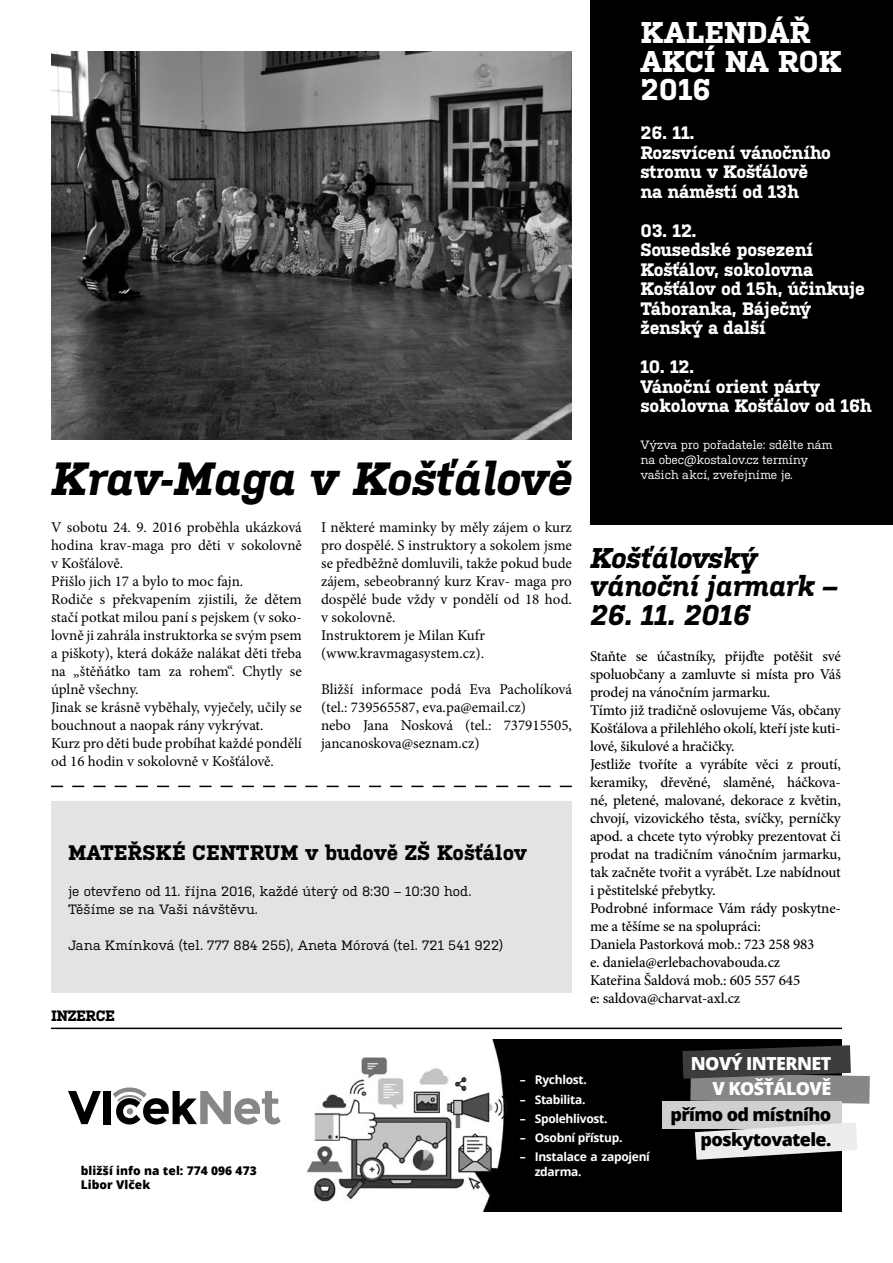
<style>
.page{position:relative;width:893px;height:1263px;background:#fff}
.page>*{position:absolute;margin:0;border:0;box-sizing:border-box;transform-origin:0 0}
.t1{font:italic 700 46.5px "Kulturista";letter-spacing:-.015em;color:#000}
.t2{font:700 30px/28.5px "Kulturista";color:#fff}
.t3{font:italic 700 28.5px/28.5px "Kulturista";letter-spacing:-.01em;color:#000}
.t4{font:700 21px "Kulturista";letter-spacing:.005em;color:#000}
.t5{font:700 18px/19.5px "Kulturista";letter-spacing:-.01em;color:#fff}
.t6{font:800 18px/25.5px "Open Sans";letter-spacing:-.035em;color:#000;text-align:right}
.t7{font:800 18px/25.5px "Open Sans";letter-spacing:-.035em;color:#fff;text-align:right}
.t8{font:15px/18px "Minion Pro";color:#000}
.t9{font:500 15px/18px "Minion Pro";letter-spacing:-.01em;color:#000}
.t10{font:700 15px "Kulturista";letter-spacing:-.025em;color:#000}
.t11{font:13.5px/18px "Kulturista";letter-spacing:.005em;color:#000}
.t12{font:12px/15px "Kulturista";letter-spacing:-.01em;color:#fff}
.t13{font:700 12px "Open Sans";letter-spacing:-.025em;color:#fff}
.t14{font:800 12px "Open Sans";letter-spacing:.005em;color:#000}
</style>
<div class="page">
<div style="left:590px;top:0;width:303px;height:524px;background:#000"></div>
<div style="left:51px;top:801px;width:521px;height:192px;background:#e3e3e3"></div>
<svg style="left:51px;top:786px;width:521px;height:1px"></svg>
<img style="left:51px;top:51px;width:521px;height:389px">
<hr style="left:51px;top:1027px;width:791px;height:2px;background:#000">
<img style="left:68px;top:1040px;width:774px;height:172px">
<svg style="left:68px;top:1091px;width:33px;height:33px"></svg>
<div style="left:103px;top:1091px;width:7px;height:33px;background:#000"></div>
<svg style="left:113px;top:1087px;width:168px;height:37px"></svg>
<div style="left:662px;top:1101px;width:180px;height:28px;background:#d0d0d0"></div>
<svg style="left:695px;top:1122px;width:162px;height:38px"></svg>
<svg style="left:682px;top:1045px;width:188px;height:59px;background:#676767"></svg>
<h1 class="t1" style="left:51px;top:444px;width:523px">Krav-Maga v Košťálově</h1>
<p class="t8" style="left:51px;top:518px;width:252px">V sobotu 24. 9. 2016 proběhla ukázková hodina krav-maga pro děti v sokolovně v Košťálově.<br>Přišlo jich 17 a bylo to moc fajn.<br>Rodiče s překvapením zjistili, že dětem stačí potkat milou paní s pejskem (v soko&shy;lovně ji zahrála instruktorka se svým psem a piškoty), která dokáže nalákat děti třeba na „štěňátko tam za rohem“. Chytly se úplně všechny.<br>Jinak se krásně vyběhaly, vyječely, učily se bouchnout a naopak rány vykrývat.<br>Kurz pro děti bude probíhat každé pondělí od 16 hodin v sokolovně v Košťálově.</p>
<p class="t8" style="left:321px;top:518px;width:252px">I některé maminky by měly zájem o kurz pro dospělé. S instruktory a sokolem jsme se předběžně domluvili, takže pokud bude zájem, sebeobranný kurz Krav- maga pro dospělé bude vždy v pondělí od 18 hod. v sokolovně.<br>Instruktorem je Milan Kufr (www.kravmagasystem.cz).</p>
<p class="t8" style="left:321px;top:680px;width:252px">Bližší informace podá Eva Pacholíková (tel.: 739565587, eva.pa@email.cz)<br>nebo Jana Nosková (tel.: 737915505, jancanoskova@seznam.cz)</p>
<h3 class="t4" style="left:68px;top:837px;width:461px">MATEŘSKÉ CENTRUM v budově ZŠ Košťálov</h3>
<p class="t11" style="left:68px;top:881px;width:405px">je otevřeno od 11. října 2016, každé úterý od 8:30 – 10:30 hod.<br>Těšíme se na Vaši návštěvu.</p>
<p class="t11" style="left:68px;top:935px;width:437px">Jana Kmínková (tel. 777 884 255), Aneta Mórová (tel. 721 541 922)</p>
<p class="t10" style="left:51px;top:1004px;width:65px">INZERCE</p>
<h2 class="t2" style="left:640px;top:16px;width:203px">KALENDÁŘ<br>AKCÍ NA ROK<br>2016</h2>
<p class="t5" style="left:640px;top:122px;width:192px">26. 11.<br>Rozsvícení vánočního stromu v Košťálově na náměstí od 13h</p>
<p class="t5" style="left:640px;top:219px;width:226px">03. 12.<br>Sousedské posezení<br>Košťálov, sokolovna<br>Košťálov od 15h, účinkuje<br>Táboranka, Báječný ženský a další</p>
<p class="t5" style="left:640px;top:356px;width:233px">10. 12.<br>Vánoční orient párty sokolovna Košťálov od 16h</p>
<p class="t12" style="left:640px;top:436px;width:194px">Výzva pro pořadatele: sdělte nám na obec@kostalov.cz termíny vašich akcí, zveřejníme je.</p>
<h3 class="t3" style="left:590px;top:541px;width:249px">Košťálovský vánoční jarmark –</h3>
<h3 class="t3" style="left:590px;top:598px;width:162px">26. 11. 2016</h3>
<p class="t9" style="left:590px;top:647px;width:252px">Staňte se účastníky, přijďte potěšit své spoluobčany a zamluvte si místa pro Váš prodej na vánočním jarmarku.<br>Tímto již tradičně oslovujeme Vás, občany Košťálova a přilehlého okolí, kteří jste kuti&shy;lové, šikulové a hračičky.<br>Jestliže tvoříte a vyrábíte věci z proutí, keramiky, dřevěné, slaměné, háčkova&shy;né, pletené, malované, dekorace z květin, chvojí, vizovického těsta, svíčky, perníčky apod. a chcete tyto výrobky prezentovat či prodat na tradičním vánočním jarmarku, tak začněte tvořit a vyrábět. Lze nabídnout i pěstitelské přebytky.<br>Podrobné informace Vám rády poskytne&shy;me a těšíme se na spolupráci:<br>Daniela Pastorková mob.: 723 258 983<br>e. daniela@erlebachovabouda.cz<br>Kateřina Šaldová mob.: 605 557 645<br>e: saldova@charvat-axl.cz</p>
<p class="t13" style="left:520px;top:1071px;width:68px">– Rychlost.</p>
<p class="t13" style="left:520px;top:1091px;width:67px">– Stabilita.</p>
<p class="t13" style="left:520px;top:1110px;width:89px">– Spolehlivost.</p>
<p class="t13" style="left:520px;top:1129px;width:104px">– Osobní přístup.</p>
<p class="t13" style="left:520px;top:1148px;width:132px">– Instalace a zapojení</p>
<p class="t14" style="left:81px;top:1161px;width:178px">bližší info na tel: 774 096 473</p>
<p class="t13" style="left:535px;top:1163px;width:48px">zdarma.</p>
<p class="t14" style="left:81px;top:1175px;width:71px">Libor Vlček</p>
<p class="t7" style="left:691px;top:1049px;width:142px">NOVÝ INTERNET<br>V KOŠŤÁLOVĚ</p>
<p class="t6" style="left:670px;top:1100px;width:162px">přímo od místního poskytovatele.</p>
</div>
